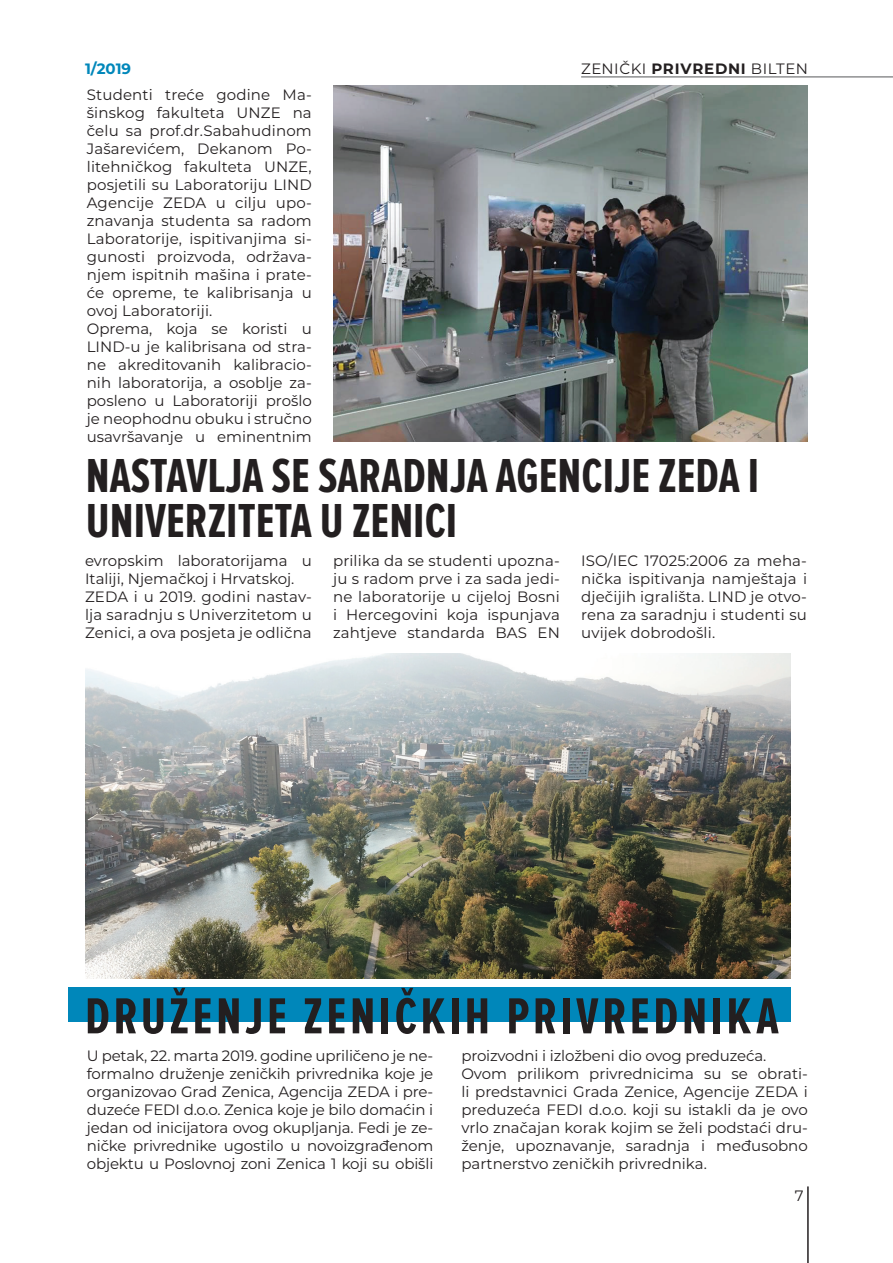
<style>
.page{position:relative;width:893px;height:1263px;background:#fff}
.page>*{position:absolute;margin:0;border:0;box-sizing:border-box;transform-origin:0 0}
.t1{font:700 52.5px "Proxima Nova Ex Cn";letter-spacing:.065em;color:#231f20}
.t2{font:700 49.5px/45px "Proxima Nova Ex Cn";color:#231f20}
.t3{font:15px/18px "Montserrat";color:#231f20}
.t4{font:15px "Montserrat";letter-spacing:.03em;color:#231f20}
.t5{font:700 15px "Montserrat";color:#0087ba}
.s1{font-weight:700}
</style>
<div class="page">
<div style="left:68px;top:987px;width:723px;height:35px;background:#0087ba"></div>
<img style="left:333px;top:85px;width:475px;height:356px">
<img style="left:85px;top:654px;width:706px;height:324px">
<hr style="left:807px;top:1186px;width:2px;height:77px;background:#231f20">
<hr style="left:581px;top:77px;width:312px;height:1px;background:#57585a">
<p class="t5" style="left:85px;top:58px;width:48px">1/2019</p>
<p class="t4" style="left:581px;top:59px;width:228px">ZENIČKI <span class="s1">PRIVREDNI</span> BILTEN</p>
<p class="t3" style="left:87px;top:85px;width:227px">Studenti treće godine Ma&shy;šinskog fakulteta UNZE na čelu sa prof.dr.Sabahudinom<br>Jašarevićem, Dekanom Po&shy;litehničkog fakulteta UNZE, posjetili su Laboratoriju LIND<br>Agencije ZEDA u cilju upo&shy;znavanja studenta sa radom<br>Laboratorije, ispitivanjima si&shy;gunosti proizvoda, održava&shy;njem ispitnih mašina i prate&shy;će opreme, te kalibrisanja u ovoj Laboratoriji.<br>Oprema, koja se koristi u<br>LIND-u je kalibrisana od stra&shy;ne akreditovanih kalibracio&shy;nih laboratorija, a osoblje za&shy;posleno u Laboratoriji prošlo je neophodnu obuku i stručno usavršavanje u eminentnim</p>
<h2 class="t2" style="left:86px;top:455px;width:675px">NASTAVLJA SE SARADNJA AGENCIJE ZEDA I<br>UNIVERZITETA U ZENICI</h2>
<p class="t3" style="left:85px;top:551px;width:228px">evropskim laboratorijama u<br>Italiji, Njemačkoj i Hrvatskoj.<br>ZEDA i u 2019. godini nastav&shy;lja saradnju s Univerzitetom u<br>Zenici, a ova posjeta je odlična</p>
<p class="t3" style="left:333px;top:551px;width:228px;text-align:justify">prilika da se studenti upozna&shy;ju s radom prve i za sada jedi&shy;ne laboratorije u cijeloj Bosni i Hercegovini koja ispunjava zahtjeve standarda BAS EN</p>
<p class="t3" style="left:581px;top:551px;width:227px;text-align:justify">ISO/IEC 17025:2006 za meha&shy;nička ispitivanja namještaja i dječijih igrališta. LIND je otvo&shy;rena za saradnju i studenti su uvijek dobrodošli.</p>
<h1 class="t1" style="left:85px;top:987px;width:695px">DRUŽENJE ZENIČKIH PRIVREDNIKA</h1>
<p class="t3" style="left:87px;top:1046px;width:348px;text-align:justify">U petak, 22. marta 2019. godine upriličeno je ne&shy;formalno druženje zeničkih privrednika koje je organizovao Grad Zenica, Agencija ZEDA i pre&shy;duzeće FEDI d.o.o. Zenica koje je bilo domaćin i jedan od inicijatora ovog okupljanja. Fedi je ze&shy;ničke privrednike ugostilo u novoizgrađenom objektu u Poslovnoj zoni Zenica 1 koji su obišli</p>
<p class="t3" style="left:461px;top:1046px;width:348px">proizvodni i izložbeni dio ovog preduzeća.<br>Ovom prilikom privrednicima su se obrati&shy;li predstavnici Grada Zenice, Agencije ZEDA i preduzeća FEDI d.o.o. koji su istakli da je ovo vrlo značajan korak kojim se želi podstaći dru&shy;ženje, upoznavanje, saradnja i međusobno partnerstvo zeničkih privrednika.</p>
<p class="t3" style="left:795px;top:1186px;width:10px">7</p>
</div>
